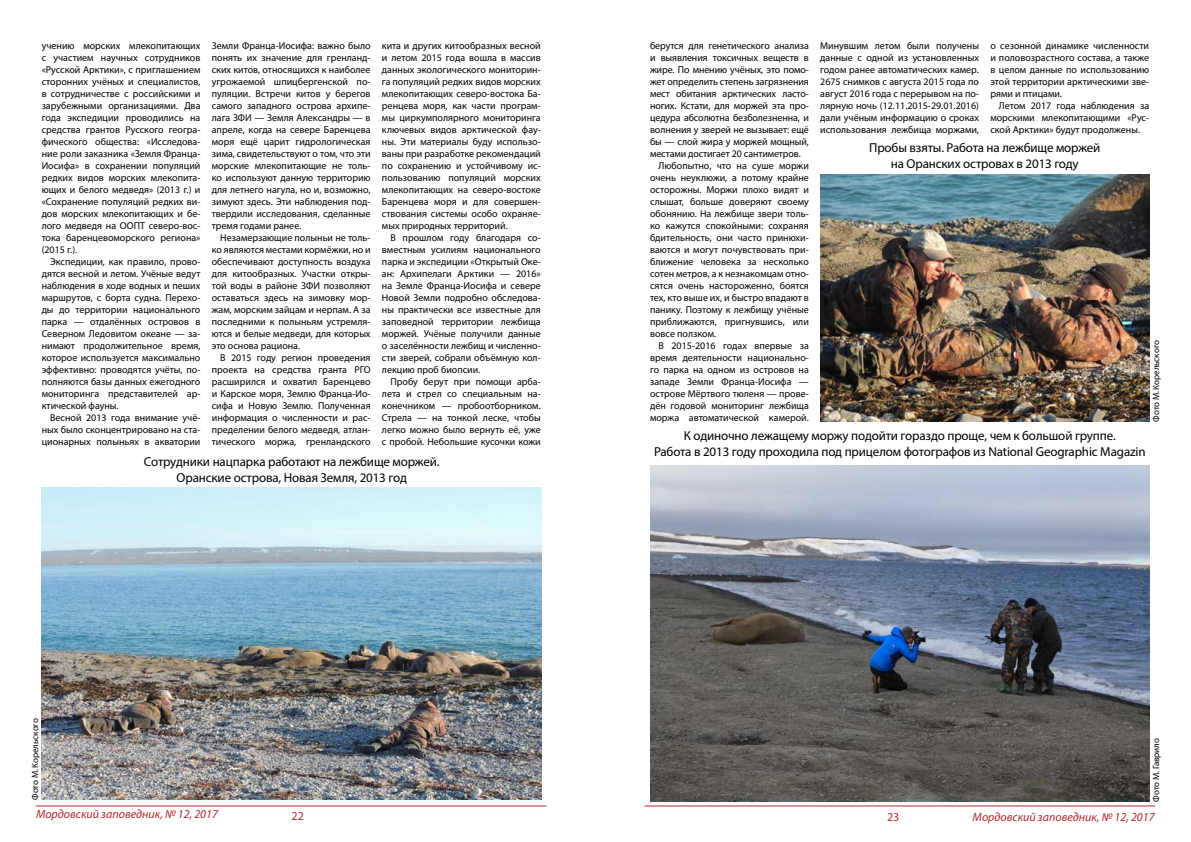
<style>
.page{position:relative;width:1191px;height:842px;background:#fff}
.page>*{position:absolute;margin:0;border:0;box-sizing:border-box;transform-origin:0 0}
.t1{font:13px/15.6px "Myriad Pro";letter-spacing:-.01em;color:#000;text-align:center}
.t2{font:italic 12px "Myriad Pro";color:#b6292f}
.t3{font:12px "Myriad Pro";color:#b6292f}
.t4{font:10px/12px "Myriad Pro";color:#000;text-align:justify}
.t5{font:9px "Myriad Pro";letter-spacing:-.01em;color:#000}
</style>
<div class="page">
<hr style="left:36px;top:805px;width:510px;height:1px;background:#b6292f">
<hr style="left:644px;top:805px;width:511px;height:1px;background:#b6292f">
<img style="left:820px;top:175px;width:329px;height:247px">
<img style="left:650px;top:465px;width:499px;height:336px">
<img style="left:42px;top:488px;width:499px;height:312px">
<p class="t4" style="left:42px;top:40px;width:160px">учению морских млекопитающих с участием научных сотрудников «Русской Арктики», с приглашением сторонних учёных и специалистов, в сотрудничестве с российскими и зарубежными организациями. Два года экспедиции проводились на средства грантов Русского геогра&shy;фического общества: «Исследова&shy;ние роли заказника «Земля Франца-Иосифа» в сохранении популяций редких видов морских млекопита&shy;ющих и белого медведя» (2013 г.) и «Сохранение популяций редких ви&shy;дов морских млекопитающих и бе&shy;лого медведя на ООПТ северо-вос&shy;тока баренцевоморского региона» (2015 г.).</p>
<p class="t4" style="left:42px;top:256px;width:160px;text-indent:8px">Экспедиции, как правило, прово&shy;дятся весной и летом. Учёные ведут наблюдения в ходе водных и пеших маршрутов, с борта судна. Перехо&shy;ды до территории национального парка — отдалённых островов в Северном Ледовитом океане — за&shy;нимают продолжительное время, которое используется максимально эффективно: проводятся учёты, по&shy;полняются базы данных ежегодного мониторинга представителей ар&shy;ктической фауны.</p>
<p class="t4" style="left:42px;top:412px;width:160px;text-indent:8px">Весной 2013 года внимание учё&shy;ных было сконцентрировано на ста&shy;ционарных полыньях в акватории</p>
<p class="t4" style="left:212px;top:40px;width:160px">Земли Франца-Иосифа: важно было понять их значение для гренланд&shy;ских китов, относящихся к наиболее угрожаемой шпицбергенской по&shy;пуляции. Встречи китов у берегов самого западного острова архипе&shy;лага ЗФИ — Земля Александры — в апреле, когда на севере Баренцева моря ещё царит гидрологическая зима, свидетельствуют о том, что эти морские млекопитающие не толь&shy;ко используют данную территорию для летнего нагула, но и, возможно, зимуют здесь. Эти наблюдения под&shy;твердили исследования, сделанные тремя годами ранее.</p>
<p class="t4" style="left:212px;top:232px;width:160px;text-indent:9px">Незамерзающие полыньи не толь&shy;ко являются местами кормёжки, но и обеспечивают доступность воздуха для китообразных. Участки откры&shy;той воды в районе ЗФИ позволяют оставаться здесь на зимовку мор&shy;жам, морским зайцам и нерпам. А за последними к полыньям устремля&shy;ются и белые медведи, для которых это основа рациона.</p>
<p class="t4" style="left:212px;top:352px;width:160px;text-indent:9px">В 2015 году регион проведения проекта на средства гранта РГО расширился и охватил Баренцево и Карское моря, Землю Франца-Ио&shy;сифа и Новую Землю. Полученная информация о численности и рас&shy;пределении белого медведя, атлан&shy;тического моржа, гренландского</p>
<p class="t4" style="left:382px;top:40px;width:160px">кита и других китообразных весной и летом 2015 года вошла в массив данных экологического мониторин&shy;га популяций редких видов морских млекопитающих северо-востока Ба&shy;ренцева моря, как части програм&shy;мы циркумполярного мониторинга ключевых видов арктической фау&shy;ны. Эти материалы буду использо&shy;ваны при разработке рекомендаций по сохранению и устойчивому ис&shy;пользованию популяций морских млекопитающих на северо-востоке Баренцева моря и для совершен&shy;ствования системы особо охраняе&shy;мых природных территорий.</p>
<p class="t4" style="left:382px;top:232px;width:160px;text-indent:8px">В прошлом году благодаря со&shy;вместным усилиям национального парка и экспедиции «Открытый Оке&shy;ан: Архипелаги Арктики — 2016» на Земле Франца-Иосифа и севере Новой Земли подробно обследова&shy;ны практически все известные для заповедной территории лежбища моржей. Учёные получили данные о заселённости лежбищ и численно&shy;сти зверей, собрали объёмную кол&shy;лекцию проб биопсии.</p>
<p class="t4" style="left:382px;top:376px;width:160px;text-indent:8px">Пробу берут при помощи арба&shy;лета и стрел со специальным на&shy;конечником — пробоотборником.<br>Стрела — на тонкой леске, чтобы легко можно было вернуть её, уже с пробой. Небольшие кусочки кожи</p>
<p class="t5" style="left:30px;top:800px;width:83px;rotate:-90deg">Фото М. Корельского</p>
<h1 class="t1" style="left:144px;top:453px;width:297px">Сотрудники нацпарка работают на лежбище моржей.<br>Оранские острова, Новая Земля, 2013 год</h1>
<p class="t4" style="left:650px;top:40px;width:160px">берутся для генетического анализа</p>
<p class="t4" style="left:650px;top:52px;width:160px">и выявления токсичных веществ в</p>
<p class="t4" style="left:650px;top:64px;width:160px">жире. По мнению учёных, это помо-</p>
<p class="t4" style="left:650px;top:76px;width:160px">жет определить степень загрязнения</p>
<p class="t4" style="left:650px;top:88px;width:160px">мест обитания арктических ласто-</p>
<p class="t4" style="left:650px;top:100px;width:160px">ногих. Кстати, для моржей эта про-</p>
<p class="t4" style="left:650px;top:112px;width:160px">цедура абсолютна безболезненна, и</p>
<p class="t4" style="left:650px;top:124px;width:160px">волнения у зверей не вызывает: ещё</p>
<p class="t4" style="left:650px;top:136px;width:160px">бы — слой жира у моржей мощный,</p>
<p class="t4" style="left:650px;top:148px;width:152px">местами достигает 20 сантиметров.</p>
<p class="t4" style="left:658px;top:160px;width:152px">Любопытно, что на суше моржи</p>
<p class="t4" style="left:650px;top:172px;width:160px">очень неуклюжи, а потому крайне</p>
<p class="t4" style="left:650px;top:184px;width:160px">осторожны. Моржи плохо видят и</p>
<p class="t4" style="left:650px;top:196px;width:160px">слышат, больше доверяют своему</p>
<p class="t4" style="left:650px;top:208px;width:160px">обонянию. На лежбище звери толь-</p>
<p class="t4" style="left:650px;top:220px;width:160px">ко кажутся спокойными: сохраняя</p>
<p class="t4" style="left:650px;top:232px;width:160px">бдительность, они часто принюхи-</p>
<p class="t4" style="left:650px;top:244px;width:160px">ваются и могут почувствовать при-</p>
<p class="t4" style="left:650px;top:256px;width:160px">ближение человека за несколько</p>
<p class="t4" style="left:650px;top:268px;width:160px">сотен метров, а к незнакомцам отно-</p>
<p class="t4" style="left:650px;top:280px;width:160px">сятся очень настороженно, боятся</p>
<p class="t4" style="left:650px;top:292px;width:160px">тех, кто выше их, и быстро впадают в</p>
<p class="t4" style="left:650px;top:304px;width:160px">панику. Поэтому к лежбищу учёные</p>
<p class="t4" style="left:650px;top:316px;width:160px">приближаются, пригнувшись, или</p>
<p class="t4" style="left:650px;top:328px;width:68px">вовсе ползком.</p>
<p class="t4" style="left:658px;top:340px;width:152px">В 2015-2016 годах впервые за</p>
<p class="t4" style="left:650px;top:352px;width:160px">время деятельности национально-</p>
<p class="t4" style="left:650px;top:364px;width:160px">го парка на одном из островов на</p>
<p class="t4" style="left:650px;top:376px;width:160px">западе Земли Франца-Иосифа —</p>
<p class="t4" style="left:650px;top:388px;width:160px">острове Мёртвого тюленя — прове-</p>
<p class="t4" style="left:650px;top:400px;width:160px">дён годовой мониторинг лежбища</p>
<p class="t4" style="left:650px;top:412px;width:160px">моржа автоматической камерой.</p>
<p class="t4" style="left:820px;top:40px;width:160px">Минувшим летом были получены данные с одной из установленных годом ранее автоматических камер.<br>2675 снимков с августа 2015 года по август 2016 года с перерывом на по&shy;лярную ночь (12.11.2015-29.01.2016) дали учёным информацию о сроках использования лежбища моржами,</p>
<p class="t4" style="left:990px;top:40px;width:160px">о сезонной динамике численности и половозрастного состава, а также в целом данные по использованию этой территории арктическими зве&shy;рями и птицами.</p>
<p class="t4" style="left:990px;top:100px;width:160px;text-indent:8px">Летом 2017 года наблюдения за морскими млекопитающими «Рус&shy;ской Арктики» будут продолжены.</p>
<h1 class="t1" style="left:869px;top:140px;width:233px">Пробы взяты. Работа на лежбище моржей на Оранских островах в 2013 году</h1>
<p class="t5" style="left:1150px;top:422px;width:83px;rotate:-90deg">Фото М. Корельского</p>
<h1 class="t1" style="left:654px;top:428px;width:493px">К одиночно лежащему моржу подойти гораздо проще, чем к большой группе.<br>Работа в 2013 году проходила под прицелом фотографов из National Geographic Magazin</h1>
<p class="t5" style="left:1150px;top:801px;width:65px;rotate:-90deg">Фото М. Гаврило</p>
<p class="t2" style="left:36px;top:806px;width:183px">Мордовский заповедник, № 12, 2017</p>
<p class="t3" style="left:887px;top:809px;width:14px">23</p>
<p class="t2" style="left:972px;top:809px;width:183px">Мордовский заповедник, № 12, 2017</p>
<p class="t3" style="left:291px;top:809px;width:14px">22</p>
</div>
